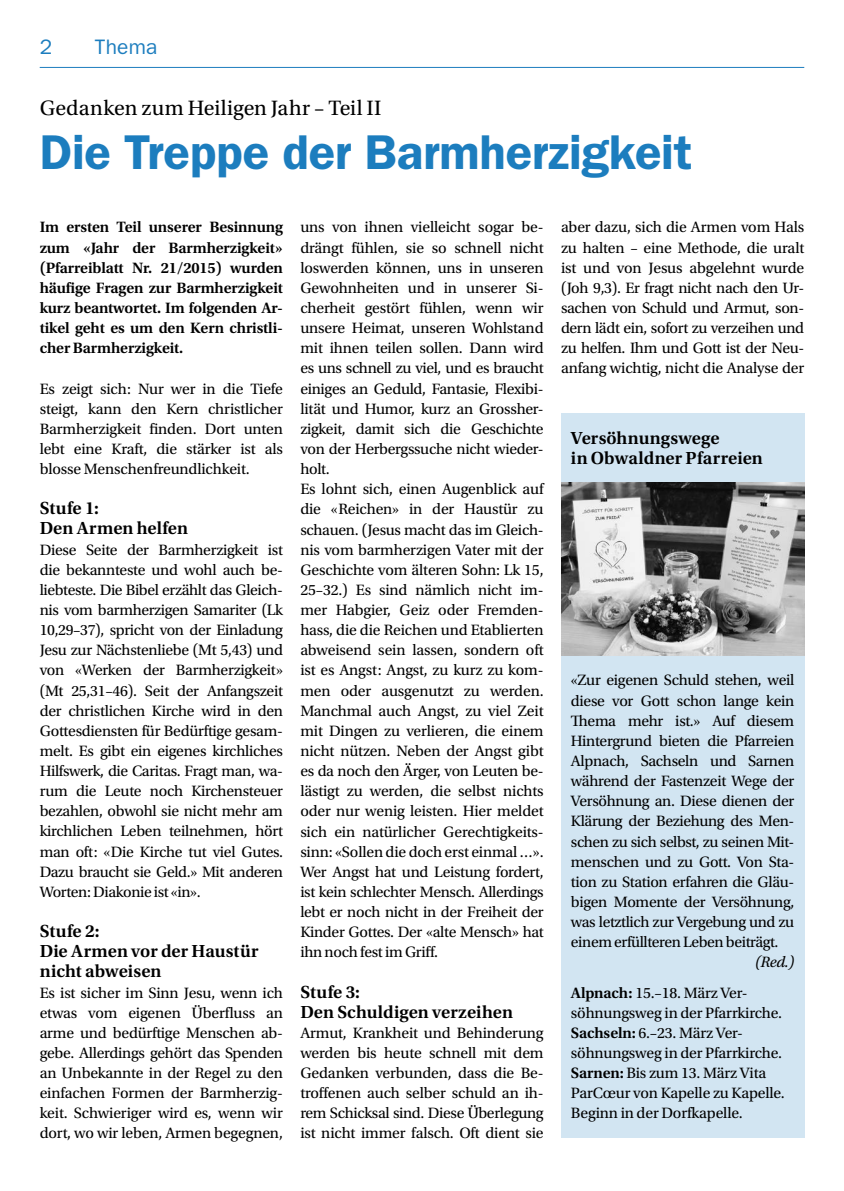
<style>
.page{position:relative;width:844px;height:1191px;background:#fff}
.page>*{position:absolute;margin:0;border:0;box-sizing:border-box;transform-origin:0 0}
.t1{font:600 49px "ITC Franklin Gothic Std";letter-spacing:-.005em;color:#1c7dbe}
.t2{font:21.88px "Utopia Std";color:#000}
.t3{font:21px "ITC Franklin Gothic Std";letter-spacing:.01em;color:#1c7dbe}
.t4{font:600 18.38px/20.1px "Utopia Std";letter-spacing:.005em;color:#000}
.t5{font:15.75px/20.1px "Utopia Std";letter-spacing:-.015em;color:#000;text-align:justify}
.t6{font:600 15.75px/20.1px "Utopia Std";letter-spacing:-.01em;color:#000;text-align:justify}
.t7{font:italic 15.75px "Utopia Std";color:#000}
.s1{font-weight:600}
</style>
<div class="page">
<hr style="left:40px;top:67px;width:764px;height:1px;background:#1c7dbe">
<div style="left:561px;top:413px;width:243px;height:724px;background:#d2e5f2"></div>
<img style="left:561px;top:482px;width:243px;height:173px">
<h3 class="t3" style="left:40px;top:35px;width:14px">2</h3>
<h3 class="t3" style="left:95px;top:35px;width:64px">Thema</h3>
<h2 class="t2" style="left:40px;top:96px;width:343px">Gedanken zum Heiligen Jahr – Teil II</h2>
<h1 class="t1" style="left:40px;top:123px;width:654px">Die Treppe der Barmherzigkeit</h1>
<p class="t6" style="left:40px;top:217px;width:245px">Im ersten Teil unserer Besinnung zum «Jahr der Barmherzigkeit» (Pfarreiblatt Nr. 21/2015) wurden häufige Fragen zur Barmherzigkeit kurz beantwortet. Im folgenden Ar&shy;tikel geht es um den Kern christli&shy;cher Barmherzigkeit.</p>
<p class="t5" style="left:40px;top:379px;width:245px">Es zeigt sich: Nur wer in die Tiefe steigt, kann den Kern christlicher Barmherzigkeit finden. Dort unten lebt eine Kraft, die stärker ist als blosse Menschenfreundlichkeit.</p>
<p class="t4" style="left:40px;top:498px;width:150px">Stufe 1:<br>Den Armen helfen</p>
<p class="t5" style="left:40px;top:539px;width:245px">Diese Seite der Barmherzigkeit ist die bekannteste und wohl auch be&shy;liebteste. Die Bibel erzählt das Gleich&shy;nis vom barmherzigen Samariter (Lk 10,29–37), spricht von der Einladung Jesu zur Nächstenliebe (Mt 5,43) und von «Werken der Barmherzigkeit» (Mt 25,31–46). Seit der Anfangszeit der christlichen Kirche wird in den Gottesdiensten für Bedürftige gesam&shy;melt. Es gibt ein eigenes kirchliches Hilfswerk, die Caritas. Fragt man, wa&shy;rum die Leute noch Kirchensteuer bezahlen, obwohl sie nicht mehr am kirchlichen Leben teilnehmen, hört man oft: «Die Kirche tut viel Gutes.<br>Dazu braucht sie Geld.» Mit anderen Worten: Diakonie ist «in».</p>
<p class="t4" style="left:40px;top:921px;width:220px">Stufe 2:<br>Die Armen vor der Haustür nicht abweisen</p>
<p class="t5" style="left:40px;top:982px;width:245px">Es ist sicher im Sinn Jesu, wenn ich etwas vom eigenen Überfluss an arme und bedürftige Menschen ab&shy;gebe. Allerdings gehört das Spenden an Unbekannte in der Regel zu den einfachen Formen der Barmherzig&shy;keit. Schwieriger wird es, wenn wir dort, wo wir leben, Armen begegnen,</p>
<p class="t5" style="left:300px;top:218px;width:245px;text-align:left">uns von ihnen vielleicht sogar be&shy;drängt fühlen, sie so schnell nicht loswerden können, uns in unseren Gewohnheiten und in unserer Si&shy;cherheit gestört fühlen, wenn wir unsere Heimat, unseren Wohlstand mit ihnen teilen sollen. Dann wird es uns schnell zu viel, und es braucht einiges an Geduld, Fantasie, Flexibi&shy;lität und Humor, kurz an Grossher&shy;zigkeit, damit sich die Geschichte von der Herbergssuche nicht wieder&shy;holt.<br>Es lohnt sich, einen Augenblick auf die «Reichen» in der Haustür zu schauen. (Jesus macht das im Gleich&shy;nis vom barmherzigen Vater mit der Geschichte vom älteren Sohn: Lk 15, 25–32.) Es sind nämlich nicht im&shy;mer Habgier, Geiz oder Fremden&shy;hass, die die Reichen und Etablierten abweisend sein lassen, sondern oft ist es Angst: Angst, zu kurz zu kom&shy;men oder ausgenutzt zu werden.<br>Manchmal auch Angst, zu viel Zeit mit Dingen zu verlieren, die einem nicht nützen. Neben der Angst gibt es da noch den Ärger, von Leuten be&shy;lästigt zu werden, die selbst nichts oder nur wenig leisten. Hier meldet sich ein natürlicher Gerechtigkeits&shy;sinn: «Sollen die doch erst einmal …».<br>Wer Angst hat und Leistung fordert, ist kein schlechter Mensch. Allerdings lebt er noch nicht in der Freiheit der Kinder Gottes. Der «alte Mensch» hat ihn noch fest im Griff.</p>
<p class="t4" style="left:300px;top:981px;width:214px">Stufe 3:<br>Den Schuldigen verzeihen</p>
<p class="t5" style="left:300px;top:1022px;width:245px">Armut, Krankheit und Behinderung werden bis heute schnell mit dem Gedanken verbunden, dass die Be&shy;troffenen auch selber schuld an ih&shy;rem Schicksal sind. Diese Überlegung ist nicht immer falsch. Oft dient sie</p>
<p class="t5" style="left:561px;top:217px;width:245px;text-align:left">aber dazu, sich die Armen vom Hals zu halten – eine Methode, die uralt ist und von Jesus abgelehnt wurde (Joh 9,3). Er fragt nicht nach den Ur&shy;sachen von Schuld und Armut, son&shy;dern lädt ein, sofort zu verzeihen und zu helfen. Ihm und Gott ist der Neu&shy;anfang wichtig, nicht die Analyse der</p>
<p class="t4" style="left:570px;top:428px;width:193px">Versöhnungswege<br>in Obwaldner Pfarreien</p>
<p class="t5" style="left:570px;top:670px;width:225px;text-align:left">«Zur eigenen Schuld stehen, weil diese vor Gott schon lange kein<br>Thema mehr ist.» Auf diesem<br>Hintergrund bieten die Pfarreien<br>Alpnach, Sachseln und Sarnen während der Fastenzeit Wege der<br>Versöhnung an. Diese dienen der<br>Klärung der Beziehung des Men&shy;schen zu sich selbst, zu seinen Mit&shy;menschen und zu Gott. Von Sta&shy;tion zu Station erfahren die Gläu&shy;bigen Momente der Versöhnung, was letztlich zur Vergebung und zu einem erfüllteren Leben beiträgt.</p>
<p class="t7" style="left:754px;top:953px;width:41px">(Red.)</p>
<p class="t5" style="left:570px;top:982px;width:215px;text-align:left"><span class="s1">Alpnach:</span> 15.–18. März Ver&shy;söhnungsweg in der Pfarrkirche.<br><span class="s1">Sachseln:</span> 6.–23. März Ver&shy;söhnungsweg in der Pfarrkirche.<br><span class="s1">Sarnen:</span> Bis zum 13. März Vita<br>ParCœur von Kapelle zu Kapelle.<br>Beginn in der Dorfkapelle.</p>
</div>
